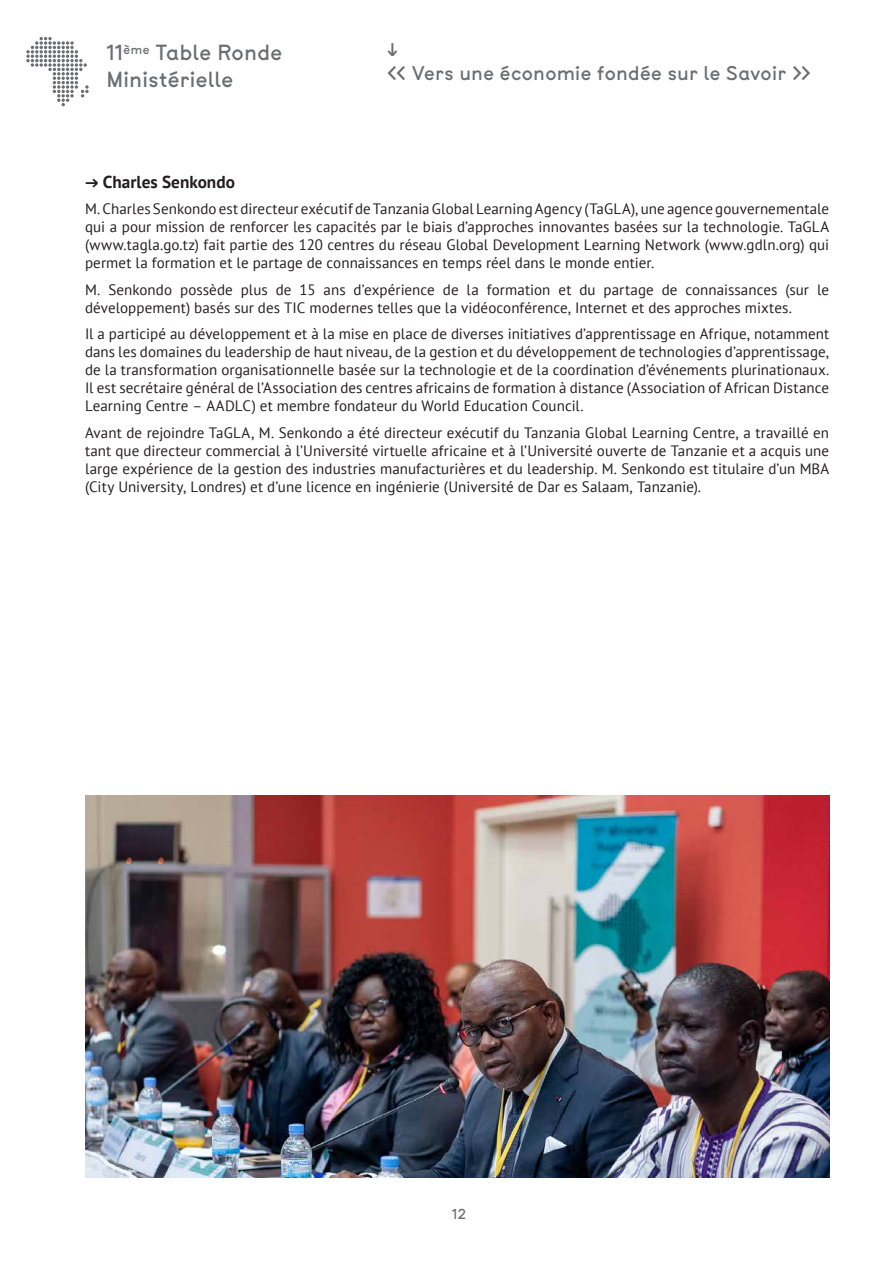
<style>
.page{position:relative;width:893px;height:1263px;background:#fff}
.page>*{position:absolute;margin:0;border:0;box-sizing:border-box;transform-origin:0 0}
.t1{font:20.55px/26.2px "Btp";letter-spacing:.025em;color:#6c6d70}
.t2{font:18.6px/24px "Btp";letter-spacing:.03em;color:#6c6d70}
.t3{font:700 17.25px "PT Sans";color:#231f20}
.special-events-descr{font:15px/18px "PT Sans";letter-spacing:.005em;color:#231f20;text-align:justify}
.t4{font:13.5px "Btp";color:#6c6d70}
.s1{font-family:"Btp";font-weight:400}
</style>
<div class="page">
<svg style="left:26px;top:37px;width:63px;height:69px"></svg>
<img style="left:85px;top:795px;width:744px;height:383px">
<h1 class="t1" style="left:107px;top:40px;width:177px">11<sup>ème</sup> Table Ronde<br>Ministérielle</h1>
<p class="t2" style="left:387px;top:37px;width:426px">↓<br>&lt;&lt; Vers une économie fondée sur le Savoir &gt;&gt;</p>
<p class="t3" style="left:85px;top:170px;width:151px"><span class="s1">→</span> Charles Senkondo</p>
<p class="special-events-descr" style="left:85px;top:200px;width:746px">M. Charles Senkondo est directeur exécutif de Tanzania Global Learning Agency (TaGLA), une agence gouvernementale qui a pour mission de renforcer les capacités par le biais d’approches innovantes basées sur la technologie. TaGLA (www.tagla.go.tz) fait partie des 120 centres du réseau Global Development Learning Network (www.gdln.org) qui permet la formation et le partage de connaissances en temps réel dans le monde entier.</p>
<p class="special-events-descr" style="left:85px;top:280px;width:745px">M. Senkondo possède plus de 15 ans d’expérience de la formation et du partage de connaissances (sur le développement) basés sur des TIC modernes telles que la vidéoconférence, Internet et des approches mixtes.</p>
<p class="special-events-descr" style="left:85px;top:325px;width:746px">Il a participé au développement et à la mise en place de diverses initiatives d’apprentissage en Afrique, notamment dans les domaines du leadership de haut niveau, de la gestion et du développement de technologies d’apprentissage, de la transformation organisationnelle basée sur la technologie et de la coordination d’événements plurinationaux.<br>Il est secrétaire général de l’Association des centres africains de formation à distance (Association of African Distance Learning Centre – AADLC) et membre fondateur du World Education Council.</p>
<p class="special-events-descr" style="left:85px;top:423px;width:746px">Avant de rejoindre TaGLA, M. Senkondo a été directeur exécutif du Tanzania Global Learning Centre, a travaillé en tant que directeur commercial à l’Université virtuelle africaine et à l’Université ouverte de Tanzanie et a acquis une large expérience de la gestion des industries manufacturières et du leadership. M. Senkondo est titulaire d’un MBA (City University, Londres) et d’une licence en ingénierie (Université de Dar es Salaam, Tanzanie).</p>
<p class="t4" style="left:452px;top:1204px;width:15px">12</p>
</div>
